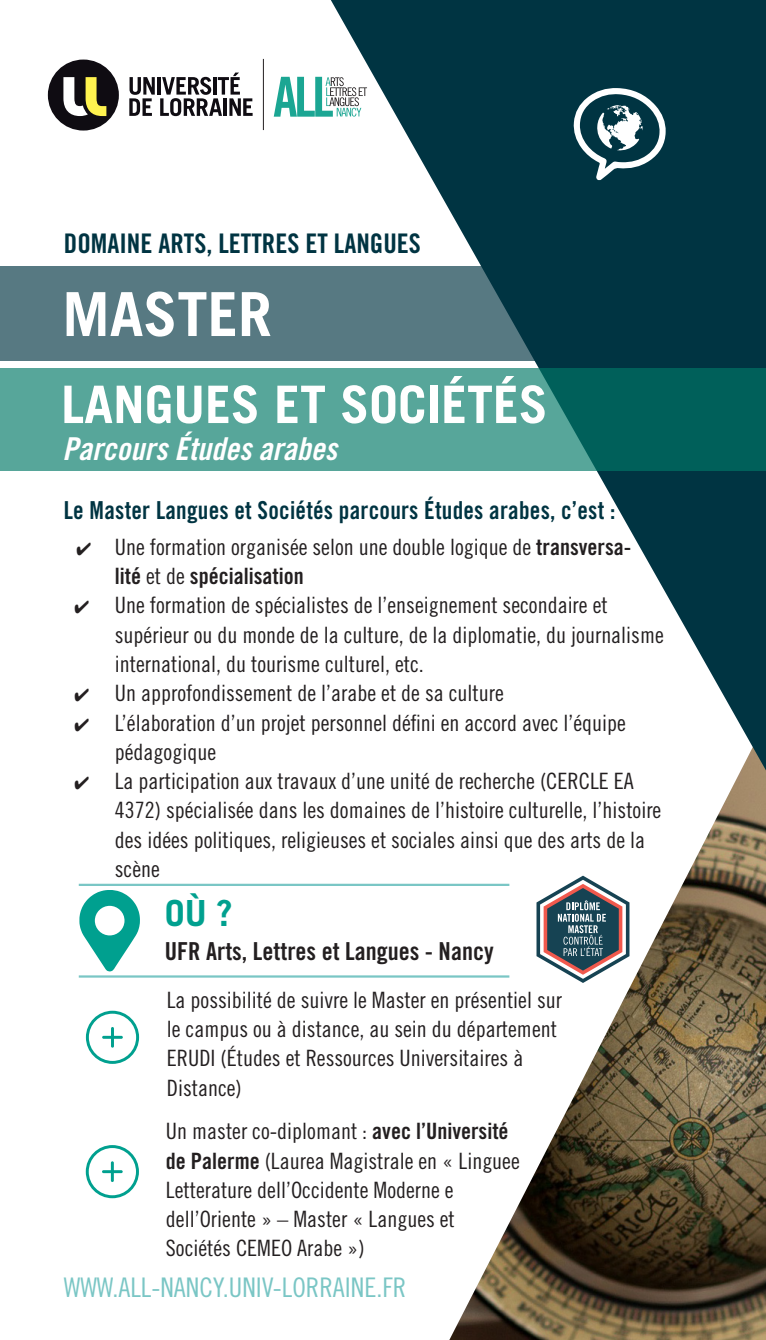
<style>
.page{position:relative;width:766px;height:1340px;background:#fff}
.page>*{position:absolute;margin:0;border:0;box-sizing:border-box;transform-origin:0 0}
.t1{font:700 60.75px "Trade Gothic LT Std";color:#fff}
.t2{font:700 51.75px "Trade Gothic LT Std";color:#fff}
.t3{font:700 36px "Trade Gothic LT Std";color:#00a08f}
.t4{font:31.5px "Trade Gothic LT Std Bd Cn 20 Obl";color:#fff}
.t5{font:27px "Trade Gothic LT Std Cn 18";color:#7ac6c5}
.t6{font:27px "Trade Gothic LT Std Bd Cn 20";color:#003442}
.t7{font:24.75px "Trade Gothic LT Std Bd Cn 20";letter-spacing:.01em;color:#003442;scale:.96 1}
.t8{font:24.75px "Trade Gothic LT Std Bd Cn 20";color:#231f20}
.t9{font:22.5px/29.2px "Trade Gothic LT Std Cn 18";color:#231f20}
.s1{font-family:"Trade Gothic LT Std Bd Cn 20"}
</style>
<div class="page">
<img style="left:449px;top:770px;width:316px;height:569px">
<svg style="left:331px;top:0;width:434px;height:770px"></svg>
<svg style="left:129px;top:73px;width:123px;height:43px"></svg>
<div style="left:48px;top:60px;width:71px;height:70px;background:#0f0c12;border-radius:50%"></div>
<svg style="left:63px;top:77px;width:43px;height:39px"></svg>
<hr style="left:263px;top:59px;width:1px;height:71px;background:#231f20">
<svg style="left:274px;top:77px;width:93px;height:40px"></svg>
<svg style="left:0;top:266px;width:765px;height:95px;background:#3a626c"></svg>
<svg style="left:0;top:368px;width:765px;height:103px;background:#409389"></svg>
<svg style="left:79px;top:890px;width:61px;height:81px"></svg>
<svg style="left:573px;top:88px;width:92px;height:92px"></svg>
<svg style="left:86px;top:1010px;width:53px;height:53px"></svg>
<hr style="left:79px;top:883px;width:430px;height:3px;background:#7ac6c5">
<hr style="left:79px;top:975px;width:430px;height:2px;background:#7ac6c5">
<svg style="left:86px;top:1145px;width:53px;height:53px"></svg>
<svg style="left:536px;top:875px;width:93px;height:108px"></svg>
<p class="t6" style="left:64px;top:227px;width:358px">DOMAINE ARTS, LETTRES ET LANGUES</p>
<p class="t1" style="left:62px;top:277px;width:211px">MASTER</p>
<p class="t2" style="left:61px;top:373px;width:488px">LANGUES ET SOCIÉTÉS</p>
<p class="t4" style="left:62px;top:429px;width:276px">Parcours Études arabes</p>
<p class="t7" style="left:64px;top:495px;width:576px">Le Master Langues et Sociétés parcours Études arabes, c’est :</p>
<p class="t9" style="left:115px;top:532px;width:518px;text-indent:-38px">✔ Une formation organisée selon une double logique de <span class="s1">transversa&shy;lité</span> et de <span class="s1">spécialisation</span></p>
<p class="t9" style="left:115px;top:590px;width:550px;text-indent:-40px">✔ Une formation de spécialistes de l’enseignement secondaire et supérieur ou du monde de la culture, de la diplomatie, du journalisme international, du tourisme culturel, etc.</p>
<p class="t9" style="left:74px;top:678px;width:431px">✔ Un approfondissement de l’arabe et de sa culture</p>
<p class="t9" style="left:115px;top:707px;width:512px;text-indent:-40px">✔ L’élaboration d’un projet personnel défini en accord avec l’équipe pédagogique</p>
<p class="t9" style="left:115px;top:766px;width:548px;text-indent:-40px">✔ La participation aux travaux d’une unité de recherche (CERCLE EA 4372) spécialisée dans les domaines de l’histoire culturelle, l’histoire des idées politiques, religieuses et sociales ainsi que des arts de la scène</p>
<p class="t3" style="left:165px;top:890px;width:70px">OÙ ?</p>
<p class="t8" style="left:165px;top:936px;width:330px">UFR Arts, Lettres et Langues - Nancy</p>
<p class="t9" style="left:167px;top:985px;width:396px">La possibilité de suivre le Master en présentiel sur le campus ou à distance, au sein du département ERUDI (Études et Ressources Universitaires à Distance)</p>
<p class="t9" style="left:166px;top:1116px;width:355px">Un master co-diplomant : <span class="s1">avec l’Université de Palerme</span> (Laurea Magistrale en « Linguee<br>Letterature dell’Occidente Moderne e</p>
<p class="t9" style="left:166px;top:1204px;width:290px">dell’Oriente » – Master « Langues et</p>
<p class="t9" style="left:166px;top:1233px;width:200px">Sociétés CEMEO Arabe »)</p>
<p class="t5" style="left:64px;top:1271px;width:344px">WWW.ALL-NANCY.UNIV-LORRAINE.FR</p>
</div>
